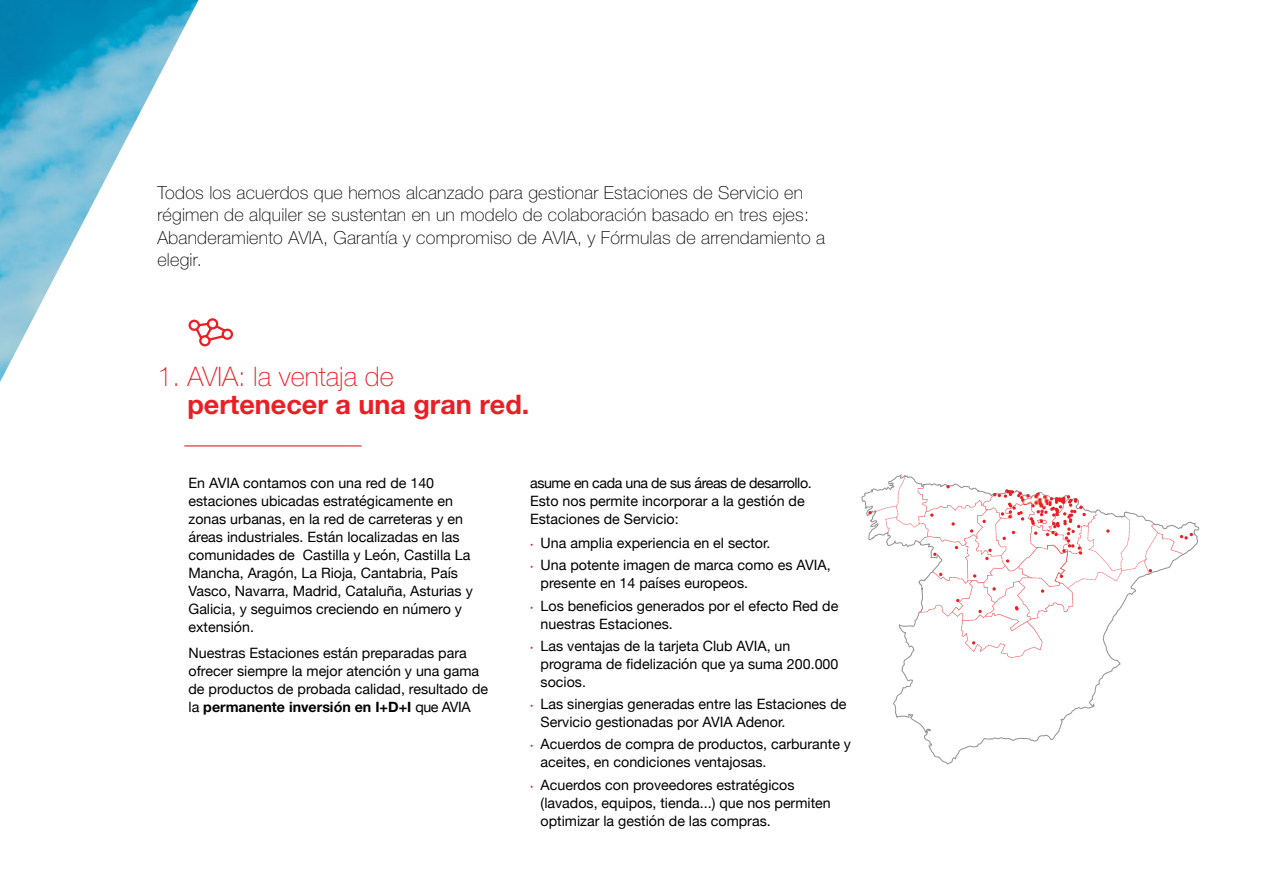
<style>
.page{position:relative;width:1263px;height:893px;background:#fff}
.page>*{position:absolute;margin:0;border:0;box-sizing:border-box;transform-origin:0 0}
.t1{font:700 27px "Helvetica Neue LT Pro";color:#ed1d24}
.t2{font:100 27px "Helvetica Neue LT Pro";color:#ed1d24}
.t3{font:100 18px/22.5px "Helvetica Neue LT Pro";letter-spacing:.01em;color:#000}
.t4{font:14.25px/18px "Helvetica Neue";color:#000}
.t5{font:700 14.25px "Helvetica Neue LT Pro";color:#000}
.s1{font-family:"Helvetica Neue";font-weight:400}
.s2{font-size:9px;color:#ed1d24}
</style>
<div class="page">
<svg style="left:0;top:0;width:362px;height:447px"></svg>
<hr style="left:184px;top:445px;width:177px;height:1px;background:#ed1d24">
<svg style="left:187px;top:317px;width:47px;height:31px"></svg>
<svg style="left:861px;top:474px;width:338px;height:291px"></svg>
<svg style="left:970px;top:529px;width:3px;height:4px"></svg>
<svg style="left:973px;top:574px;width:3px;height:4px"></svg>
<svg style="left:978px;top:610px;width:4px;height:3px"></svg>
<svg style="left:992px;top:587px;width:4px;height:4px"></svg>
<svg style="left:1041px;top:589px;width:3px;height:4px"></svg>
<svg style="left:1180px;top:533px;width:13px;height:6px"></svg>
<svg style="left:982px;top:489px;width:104px;height:74px"></svg>
<svg style="left:1106px;top:529px;width:3px;height:4px"></svg>
<svg style="left:1015px;top:606px;width:4px;height:4px"></svg>
<svg style="left:1121px;top:559px;width:31px;height:13px"></svg>
<svg style="left:868px;top:476px;width:90px;height:107px"></svg>
<img style="left:1022px;top:493px;width:29px;height:17px">
<p class="t3" style="left:157px;top:181px;width:669px">Todos los acuerdos que hemos alcanzado para gestionar Estaciones de Servicio en régimen de alquiler se sustentan en un modelo de colaboración basado en tres ejes:<br>Abanderamiento AVIA, Garantía y compromiso de AVIA, y Fórmulas de arrendamiento a elegir.</p>
<h1 class="t2" style="left:157px;top:361px;width:238px">1. AVIA: la ventaja de</h1>
<h1 class="t1" style="left:187px;top:388px;width:344px">pertenecer a una gran red.</h1>
<p class="t4" style="left:189px;top:474px;width:286px">En AVIA contamos con una red de 140 estaciones ubicadas estratégicamente en zonas urbanas, en la red de carreteras y en áreas industriales. Están localizadas en las comunidades de Castilla y León, Castilla La Mancha, Aragón, La Rioja, Cantabria, País Vasco, Navarra, Madrid, Cataluña, Asturias y Galicia, y seguimos creciendo en número y extensión.</p>
<p class="t4" style="left:189px;top:645px;width:301px">Nuestras Estaciones están preparadas para ofrecer siempre la mejor atención y una gama de productos de probada calidad, resultado de</p>
<p class="t5" style="left:189px;top:698px;width:284px"><span class="s1">la</span> permanente inversión en I+D+I <span class="s1">que AVIA</span></p>
<p class="t4" style="left:530px;top:474px;width:283px">asume en cada una de sus áreas de desarrollo.<br>Esto nos permite incorporar a la gestión de<br>Estaciones de Servicio:</p>
<p class="t4" style="left:530px;top:535px;width:242px"><span class="s2">•</span> Una amplia experiencia en el sector.</p>
<p class="t4" style="left:541px;top:557px;width:291px;text-indent:-11px"><span class="s2">•</span> Una potente imagen de marca como es AVIA, presente en 14 países europeos.</p>
<p class="t4" style="left:541px;top:597px;width:299px;text-indent:-11px"><span class="s2">•</span> Los beneficios generados por el efecto Red de nuestras Estaciones.</p>
<p class="t4" style="left:541px;top:638px;width:299px;text-indent:-11px"><span class="s2">•</span> Las ventajas de la tarjeta Club AVIA, un programa de fidelización que ya suma 200.000 socios.</p>
<p class="t4" style="left:541px;top:696px;width:307px;text-indent:-11px"><span class="s2">•</span> Las sinergias generadas entre las Estaciones de<br>Servicio gestionadas por AVIA Adenor.</p>
<p class="t4" style="left:541px;top:736px;width:312px;text-indent:-11px"><span class="s2">•</span> Acuerdos de compra de productos, carburante y aceites, en condiciones ventajosas.</p>
<p class="t4" style="left:541px;top:776px;width:292px;text-indent:-11px"><span class="s2">•</span> Acuerdos con proveedores estratégicos (lavados, equipos, tienda...) que nos permiten optimizar la gestión de las compras.</p>
</div>
